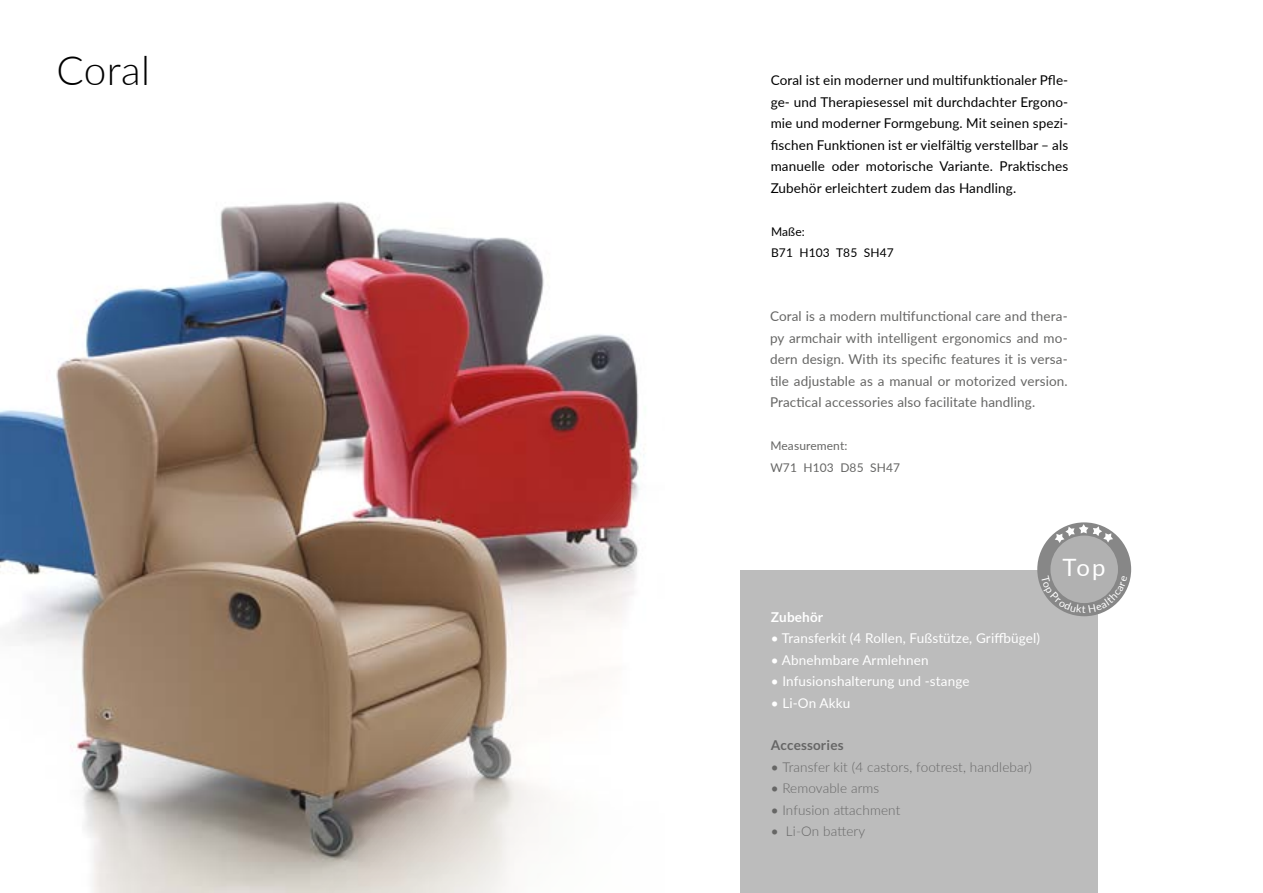
<style>
.page{position:relative;width:1263px;height:893px;background:#fff}
.page>*{position:absolute;margin:0;border:0;box-sizing:border-box;transform-origin:0 0}
.t1{font:300 40.5px "Lato";letter-spacing:.005em;color:#000}
.t2{font:23.85px "Lato";color:#fff}
.t3{font:13.5px/21.5px "Lato";letter-spacing:.01em;color:#000;text-align:justify}
.t4{font:13.5px/21.5px "Lato";letter-spacing:.01em;color:#666665;text-align:justify}
.t5{font:13.5px "Lato";letter-spacing:.01em;color:#fff}
.t6{font:300 13.5px "Lato";letter-spacing:.01em;color:#666}
.t7{font:700 13.5px "Lato";letter-spacing:.01em;color:#666}
.t8{font:700 13.5px "Lato";letter-spacing:.01em;color:#fff}
.t9{font:12px/21.5px "Lato";letter-spacing:.01em;color:#666665}
.t10{font:12px/21.5px "Lato";letter-spacing:.01em;color:#000}
.s1{font-weight:400;color:#666665}
</style>
<div class="page">
<img style="left:0;top:202px;width:644px;height:691px">
<div style="left:740px;top:570px;width:357px;height:323px;background:#bcbcbc"></div>
<div style="left:1037px;top:522px;width:94px;height:94px;background:#878787;border-radius:50%"></div>
<div style="left:1050px;top:536px;width:68px;height:67px;background:#b1b1b1;border-radius:50%"></div>
<svg style="left:1055px;top:524px;width:58px;height:19px"></svg>
<svg style="left:1041px;top:575px;width:86px;height:38px"></svg>
<h1 class="t1" style="left:56px;top:43px;width:95px">Coral</h1>
<p class="t3" style="left:771px;top:69px;width:299px">Coral ist ein moderner und multifunktionaler Pfle&shy;ge- und Therapiesessel mit durchdachter Ergono&shy;mie und moderner Formgebung. Mit seinen spezi&shy;fischen Funktionen ist er vielfältig verstellbar – als manuelle oder motorische Variante. Praktisches Zubehör erleichtert zudem das Handling.</p>
<p class="t10" style="left:771px;top:220px;width:124px">Maße:<br>B71 H103 T85 SH47</p>
<p class="t4" style="left:770px;top:305px;width:299px">Coral is a modern multifunctional care and thera&shy;py armchair with intelligent ergonomics and mo&shy;dern design. With its specific features it is versa&shy;tile adjustable as a manual or motorized version.<br>Practical accessories also facilitate handling.</p>
<p class="t9" style="left:770px;top:434px;width:131px">Measurement:<br>W71 H103 D85 SH47</p>
<p class="t8" style="left:771px;top:609px;width:54px">Zubehör</p>
<p class="t5" style="left:771px;top:629px;width:271px">• Transferkit (4 Rollen, Fußstütze, Griffbügel)</p>
<p class="t5" style="left:771px;top:650px;width:159px">• Abnehmbare Armlehnen</p>
<p class="t5" style="left:771px;top:671px;width:200px">• Infusionshalterung und -stange</p>
<p class="t5" style="left:771px;top:693px;width:81px">• Li-On Akku</p>
<p class="t7" style="left:771px;top:738px;width:74px">Accessories</p>
<p class="t6" style="left:771px;top:758px;width:263px"><span class="s1">•</span> Transfer kit (4 castors, footrest, handlebar)</p>
<p class="t6" style="left:771px;top:779px;width:110px"><span class="s1">•</span> Removable arms</p>
<p class="t6" style="left:771px;top:800px;width:131px"><span class="s1">•</span> Infusion attachment</p>
<p class="t6" style="left:771px;top:822px;width:96px"><span class="s1">•</span> Li-On battery</p>
<h2 class="t2" style="left:1062px;top:550px;width:44px">Top</h2>
</div>
